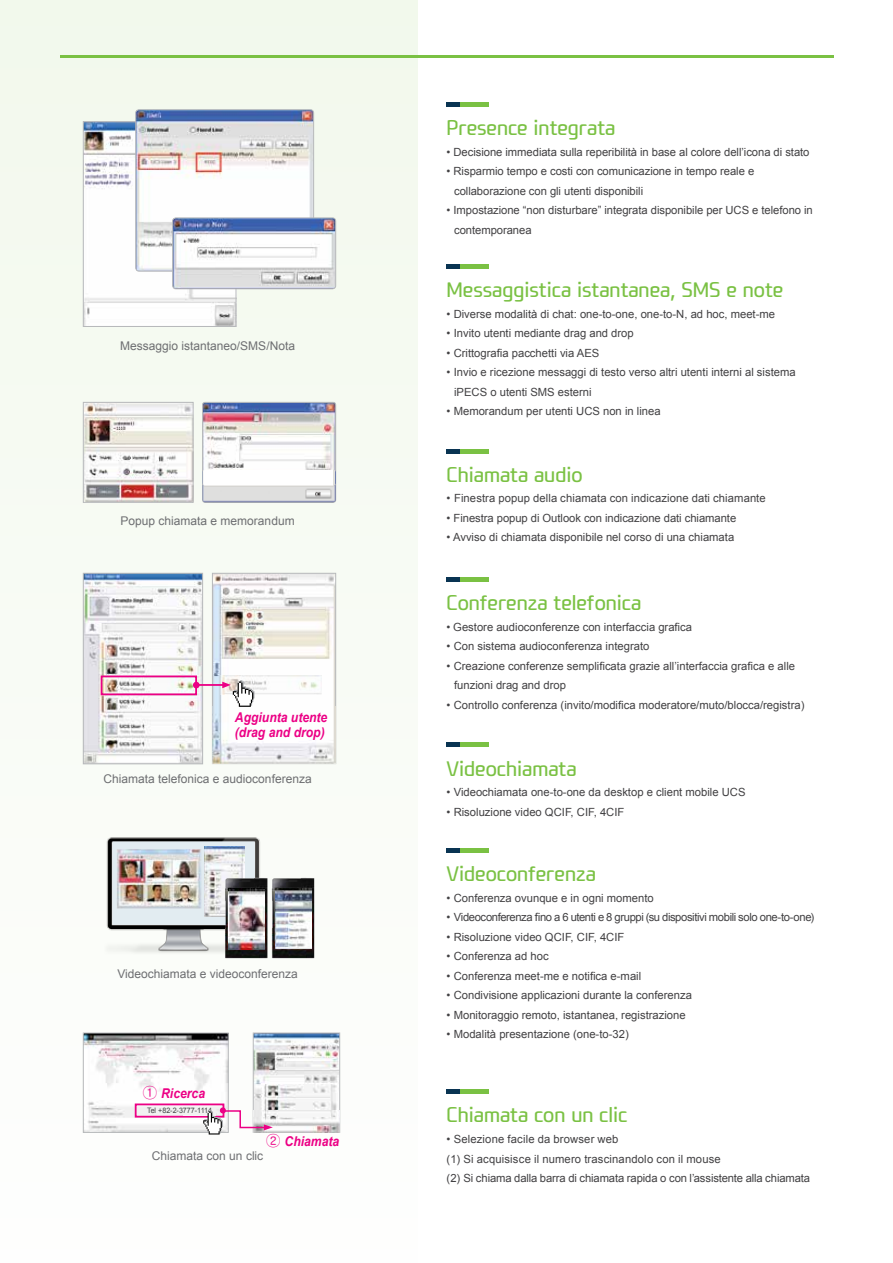
<style>
.page{position:relative;width:893px;height:1263px;background:#fff}
.page>*{position:absolute;margin:0;border:0;box-sizing:border-box;transform-origin:0 0}
.t1{font:19.5px "i PECS";color:#7ac143}
.t2{font:italic 700 13.5px/15px "Arial";color:#ec0085;scale:.9 1}
.t3{font:12px "Arial";color:#6d6e71}
.t4{font:11.25px/19.5px "Arial";color:#414042}
.t5{font:11.25px "Arial";letter-spacing:-.035em;color:#414042}
.t6{font:7.5px "Arial";color:#414042;scale:.95 1}
.s1{font-family:"Gulim";font-weight:400;font-style:normal;font-size:15px}
</style>
<div class="page">
<div style="left:0;top:0;width:418px;height:1263px;background:#f8fbf5"></div>
<hr style="left:60px;top:55px;width:773px;height:2px;background:#7ac143">
<hr style="left:446px;top:102px;width:43px;height:4px;background:#7ac143">
<hr style="left:446px;top:102px;width:14px;height:4px;background:#093452">
<div style="left:446px;top:264px;width:43px;height:5px;background:#7ac143"></div>
<div style="left:446px;top:264px;width:14px;height:5px;background:#093452"></div>
<hr style="left:446px;top:449px;width:43px;height:4px;background:#7ac143">
<hr style="left:446px;top:449px;width:14px;height:4px;background:#093452">
<div style="left:446px;top:577px;width:43px;height:5px;background:#7ac143"></div>
<div style="left:446px;top:577px;width:14px;height:5px;background:#093452"></div>
<hr style="left:446px;top:743px;width:43px;height:4px;background:#7ac143">
<hr style="left:446px;top:743px;width:14px;height:4px;background:#093452">
<div style="left:446px;top:848px;width:43px;height:5px;background:#7ac143"></div>
<div style="left:446px;top:848px;width:14px;height:5px;background:#093452"></div>
<div style="left:446px;top:1089px;width:43px;height:5px;background:#7ac143"></div>
<div style="left:446px;top:1089px;width:14px;height:5px;background:#093452"></div>
<img style="left:85px;top:123px;width:149px;height:202px">
<div style="left:83px;top:121px;width:153px;height:206px;border:1px solid #b7b9bb"></div>
<img style="left:136px;top:110px;width:178px;height:161px">
<div style="left:136px;top:110px;width:178px;height:161px;border:1px solid #b7b9bb;border-radius:3px"></div>
<img style="left:174px;top:218px;width:162px;height:69px">
<div style="left:172px;top:218px;width:164px;height:71px;border:1px solid #b7b9bb;border-radius:3px"></div>
<img style="left:106px;top:837px;width:173px;height:122px">
<div style="left:112px;top:841px;width:143px;height:84px;background:#e2ecf1"></div>
<img style="left:117px;top:849px;width:84px;height:60px">
<img style="left:205px;top:846px;width:40px;height:71px">
<img style="left:225px;top:878px;width:42px;height:80px">
<img style="left:229px;top:888px;width:35px;height:61px">
<img style="left:240px;top:882px;width:14px;height:5px">
<img style="left:272px;top:878px;width:42px;height:80px">
<img style="left:275px;top:888px;width:36px;height:61px">
<img style="left:287px;top:882px;width:14px;height:5px">
<img style="left:85px;top:1035px;width:141px;height:95px">
<div style="left:83px;top:1033px;width:145px;height:99px;border:1px solid #b7b9bb"></div>
<img style="left:255px;top:1035px;width:83px;height:75px">
<div style="left:253px;top:1033px;width:87px;height:99px;border:1px solid #b7b9bb"></div>
<img style="left:273px;top:1110px;width:67px;height:22px">
<div style="left:135px;top:1103px;width:89px;height:14px;border:2px solid #ec0085"></div>
<img style="left:184px;top:1108px;width:19px;height:7px">
<svg style="left:203px;top:1107px;width:70px;height:27px"></svg>
<img style="left:85px;top:404px;width:106px;height:96px">
<div style="left:83px;top:402px;width:110px;height:100px;border:1px solid #b7b9bb"></div>
<img style="left:204px;top:402px;width:132px;height:68px">
<div style="left:202px;top:402px;width:134px;height:100px;border:1px solid #b7b9bb;border-radius:3px"></div>
<img style="left:203px;top:485px;width:133px;height:17px">
<div style="left:203px;top:470px;width:133px;height:15px;background:#fff"></div>
<img style="left:214px;top:575px;width:120px;height:132px">
<div style="left:212px;top:573px;width:124px;height:191px;border:1px solid #b7b9bb"></div>
<img style="left:85px;top:575px;width:116px;height:187px">
<div style="left:83px;top:573px;width:120px;height:191px;border:1px solid #b7b9bb"></div>
<img style="left:220px;top:676px;width:101px;height:18px">
<div style="left:101px;top:675px;width:96px;height:20px;border:2px solid #ec0085"></div>
<div style="left:193px;top:682px;width:7px;height:6px;background:#ec0085;border-radius:50%"></div>
<hr style="left:196px;top:684px;width:27px;height:2px;background:#ec0085">
<img style="left:213px;top:707px;width:123px;height:56px">
<svg style="left:222px;top:680px;width:32px;height:27px"></svg>
<p class="t3" style="left:120px;top:338px;width:176px">Messaggio istantaneo/SMS/Nota</p>
<p class="t3" style="left:121px;top:512px;width:176px">Popup chiamata e memorandum</p>
<p class="t2" style="left:235px;top:710px;width:104px">Aggiunta utente (drag and drop)</p>
<p class="t3" style="left:104px;top:771px;width:210px">Chiamata telefonica e audioconferenza</p>
<p class="t3" style="left:117px;top:966px;width:182px">Videochiamata e videoconferenza</p>
<p class="t2" style="left:142px;top:1086px;width:71px"><span class="s1">①</span> Ricerca</p>
<p class="t6" style="left:147px;top:1106px;width:70px">Tel +82-2-3777-1114</p>
<p class="t2" style="left:266px;top:1135px;width:83px"><span class="s1">②</span> Chiamata</p>
<p class="t3" style="left:152px;top:1148px;width:113px">Chiamata con un clic</p>
<h1 class="t1" style="left:446px;top:115px;width:170px">Presence integrata</h1>
<p class="t4" style="left:447px;top:142px;width:364px">• Decisione immediata sulla reperibilità in base al colore dell’icona di stato</p>
<p class="t4" style="left:454px;top:161px;width:302px;text-indent:-8px">• Risparmio tempo e costi con comunicazione in tempo reale e collaborazione con gli utenti disponibili</p>
<p class="t4" style="left:454px;top:200px;width:360px;text-indent:-8px">• Impostazione “non disturbare” integrata disponibile per UCS e telefono in contemporanea</p>
<h1 class="t1" style="left:446px;top:277px;width:338px">Messaggistica istantanea, SMS e note</h1>
<p class="t4" style="left:447px;top:304px;width:330px">• Diverse modalità di chat: one-to-one, one-to-N, ad hoc, meet-me</p>
<p class="t4" style="left:447px;top:324px;width:189px">• Invito utenti mediante drag and drop</p>
<p class="t4" style="left:447px;top:343px;width:154px">• Crittografia pacchetti via AES</p>
<p class="t4" style="left:454px;top:363px;width:343px;text-indent:-8px">• Invio e ricezione messaggi di testo verso altri utenti interni al sistema iPECS o utenti SMS esterni</p>
<p class="t4" style="left:447px;top:402px;width:216px">• Memorandum per utenti UCS non in linea</p>
<h1 class="t1" style="left:446px;top:462px;width:138px">Chiamata audio</h1>
<p class="t4" style="left:447px;top:489px;width:321px">• Finestra popup della chiamata con indicazione dati chiamante</p>
<p class="t4" style="left:447px;top:508px;width:291px">• Finestra popup di Outlook con indicazione dati chiamante</p>
<p class="t4" style="left:447px;top:528px;width:289px">• Avviso di chiamata disponibile nel corso di una chiamata</p>
<h1 class="t1" style="left:446px;top:590px;width:196px">Conferenza telefonica</h1>
<p class="t4" style="left:447px;top:617px;width:247px">• Gestore audioconferenze con interfaccia grafica</p>
<p class="t4" style="left:447px;top:637px;width:204px">• Con sistema audioconferenza integrato</p>
<p class="t4" style="left:454px;top:656px;width:342px;text-indent:-8px">• Creazione conferenze semplificata grazie all’interfaccia grafica e alle funzioni drag and drop</p>
<p class="t4" style="left:447px;top:695px;width:359px">• Controllo conferenza (invito/modifica moderatore/muto/blocca/registra)</p>
<h1 class="t1" style="left:446px;top:756px;width:132px">Videochiamata</h1>
<p class="t4" style="left:447px;top:783px;width:300px">• Videochiamata one-to-one da desktop e client mobile UCS</p>
<p class="t4" style="left:447px;top:802px;width:179px">• Risoluzione video QCIF, CIF, 4CIF</p>
<h1 class="t1" style="left:446px;top:861px;width:151px">Videoconferenza</h1>
<p class="t4" style="left:447px;top:888px;width:209px">• Conferenza ovunque e in ogni momento</p>
<p class="t5" style="left:447px;top:910px;width:369px">• Videoconferenza fino a 6 utenti e 8 gruppi (su dispositivi mobili solo one-to-one)</p>
<p class="t4" style="left:447px;top:927px;width:179px">• Risoluzione video QCIF, CIF, 4CIF</p>
<p class="t4" style="left:447px;top:947px;width:104px">• Conferenza ad hoc</p>
<p class="t4" style="left:447px;top:966px;width:196px">• Conferenza meet-me e notifica e-mail</p>
<p class="t4" style="left:447px;top:986px;width:247px">• Condivisione applicazioni durante la conferenza</p>
<p class="t4" style="left:447px;top:1005px;width:241px">• Monitoraggio remoto, istantanea, registrazione</p>
<p class="t4" style="left:447px;top:1025px;width:184px">• Modalità presentazione (one-to-32)</p>
<h1 class="t1" style="left:446px;top:1102px;width:182px">Chiamata con un clic</h1>
<p class="t4" style="left:447px;top:1129px;width:365px">• Selezione facile da browser web<br>(1) Si acquisisce il numero trascinandolo con il mouse<br>(2) Si chiama dalla barra di chiamata rapida o con l’assistente alla chiamata</p>
</div>
